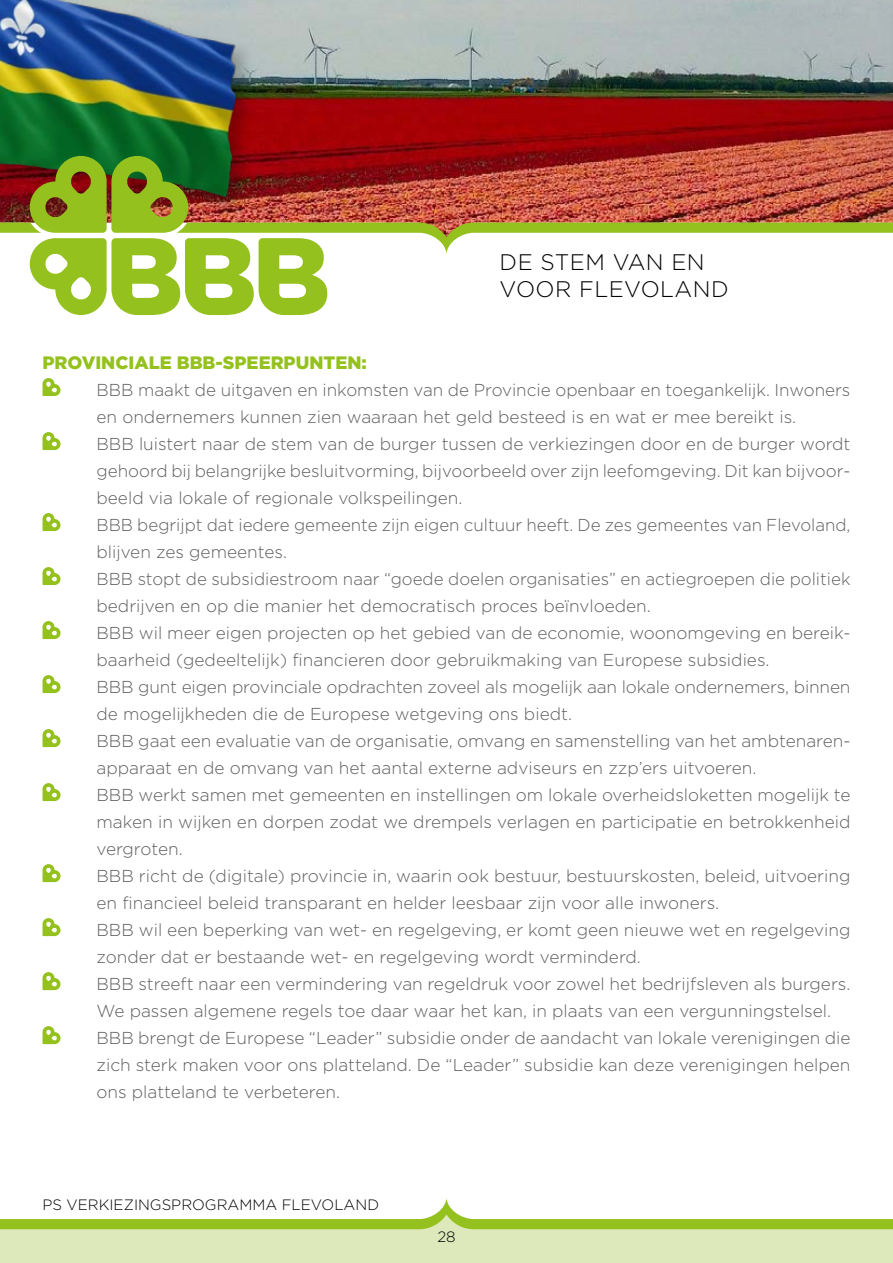
<style>
.page{position:relative;width:893px;height:1263px;background:#fff}
.page>*{position:absolute;margin:0;border:0;box-sizing:border-box;transform-origin:0 0}
.t1{font:300 22.5px/27px "Gotham";letter-spacing:.02em;color:#000}
.t2{font:900 18px "Gotham";color:#95c11f}
.t3{font:300 17.25px/27px "Gotham";color:#5f5e5e}
.t4{font:300 15px "Gotham";color:#000}
</style>
<div class="page">
<div style="left:0;top:1225px;width:893px;height:38px;background:#dee9bb"></div>
<img style="left:259px;top:0;width:629px;height:156px">
<div style="left:888px;top:0;width:5px;height:218px;background:#000;opacity:.25"></div>
<img style="left:892px;top:0;width:1px;height:156px">
<img style="left:0;top:0;width:259px;height:156px">
<img style="left:0;top:156px;width:893px;height:159px">
<svg style="left:0;top:1198px;width:893px;height:32px"></svg>
<svg style="left:43px;top:378px;width:18px;height:18px"></svg>
<svg style="left:43px;top:432px;width:18px;height:18px"></svg>
<svg style="left:43px;top:513px;width:18px;height:18px"></svg>
<svg style="left:43px;top:567px;width:18px;height:18px"></svg>
<svg style="left:43px;top:621px;width:18px;height:18px"></svg>
<svg style="left:43px;top:675px;width:18px;height:18px"></svg>
<svg style="left:43px;top:729px;width:18px;height:18px"></svg>
<svg style="left:43px;top:783px;width:18px;height:18px"></svg>
<svg style="left:43px;top:864px;width:18px;height:18px"></svg>
<svg style="left:43px;top:918px;width:18px;height:18px"></svg>
<svg style="left:43px;top:972px;width:18px;height:18px"></svg>
<svg style="left:43px;top:1026px;width:18px;height:18px"></svg>
<h1 class="t1" style="left:500px;top:248px;width:231px">DE STEM VAN EN<br>VOOR FLEVOLAND</h1>
<p class="t2" style="left:43px;top:352px;width:326px">PROVINCIALE BBB-SPEERPUNTEN:</p>
<p class="t3" style="left:97px;top:376px;width:755px">BBB maakt de uitgaven en inkomsten van de Provincie openbaar en toegankelijk. Inwoners en ondernemers kunnen zien waaraan het geld besteed is en wat er mee bereikt is.<br>BBB luistert naar de stem van de burger tussen de verkiezingen door en de burger wordt gehoord bij belangrijke besluitvorming, bijvoorbeeld over zijn leefomgeving. Dit kan bijvoor&shy;beeld via lokale of regionale volkspeilingen.<br>BBB begrijpt dat iedere gemeente zijn eigen cultuur heeft. De zes gemeentes van Flevoland, blijven zes gemeentes.<br>BBB stopt de subsidiestroom naar “goede doelen organisaties” en actiegroepen die politiek bedrijven en op die manier het democratisch proces beïnvloeden.<br>BBB wil meer eigen projecten op het gebied van de economie, woonomgeving en bereik&shy;baarheid (gedeeltelijk) financieren door gebruikmaking van Europese subsidies.<br>BBB gunt eigen provinciale opdrachten zoveel als mogelijk aan lokale ondernemers, binnen de mogelijkheden die de Europese wetgeving ons biedt.<br>BBB gaat een evaluatie van de organisatie, omvang en samenstelling van het ambtenaren&shy;apparaat en de omvang van het aantal externe adviseurs en zzp’ers uitvoeren.<br>BBB werkt samen met gemeenten en instellingen om lokale overheidsloketten mogelijk te maken in wijken en dorpen zodat we drempels verlagen en participatie en betrokkenheid vergroten.<br>BBB richt de (digitale) provincie in, waarin ook bestuur, bestuurskosten, beleid, uitvoering en financieel beleid transparant en helder leesbaar zijn voor alle inwoners.<br>BBB wil een beperking van wet- en regelgeving, er komt geen nieuwe wet en regelgeving zonder dat er bestaande wet- en regelgeving wordt verminderd.<br>BBB streeft naar een vermindering van regeldruk voor zowel het bedrijfsleven als burgers.<br>We passen algemene regels toe daar waar het kan, in plaats van een vergunningstelsel.<br>BBB brengt de Europese “Leader” subsidie onder de aandacht van lokale verenigingen die zich sterk maken voor ons platteland. De “Leader” subsidie kan deze verenigingen helpen ons platteland te verbeteren.</p>
<p class="t4" style="left:43px;top:1196px;width:338px">PS VERKIEZINGSPROGRAMMA FLEVOLAND</p>
<p class="t4" style="left:437px;top:1229px;width:20px">28</p>
</div>
